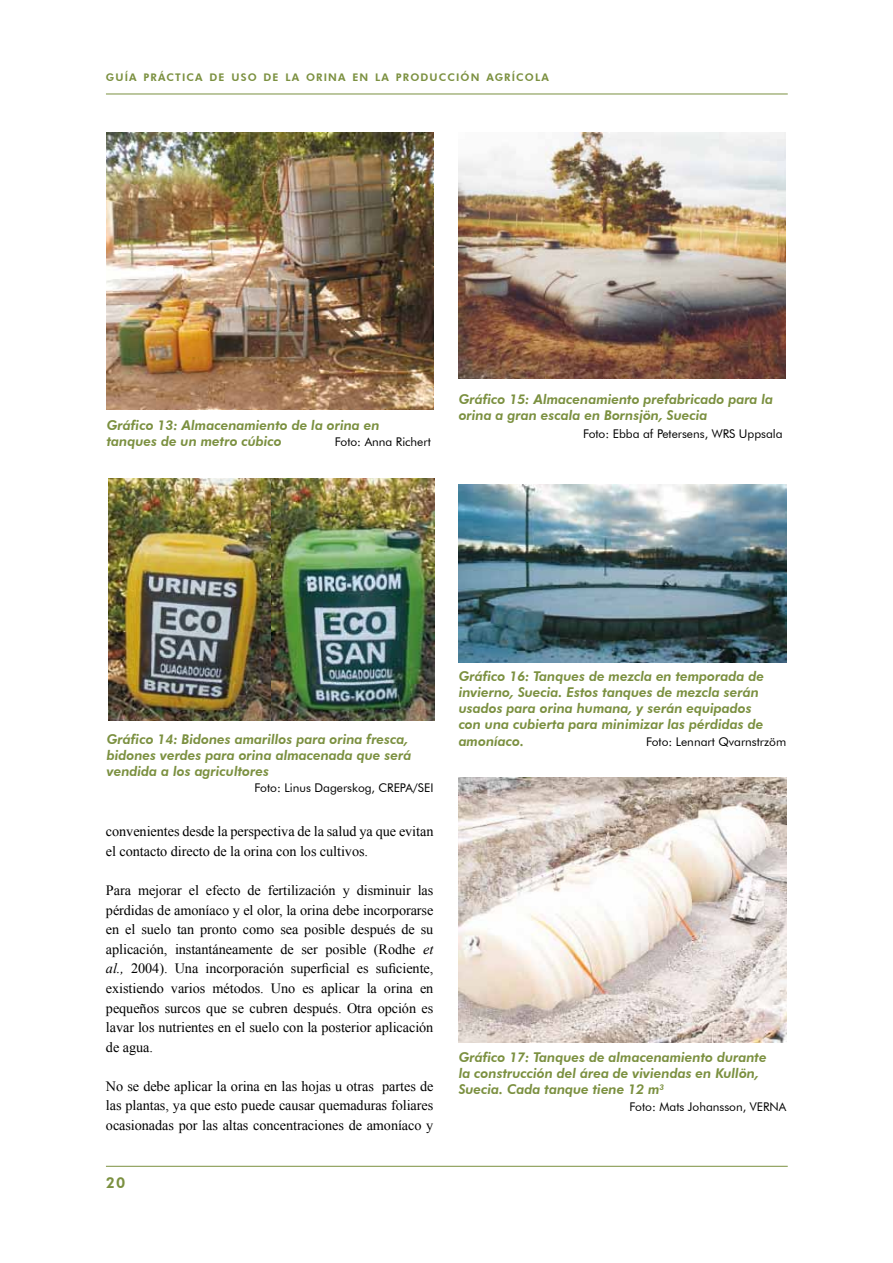
<style>
.page{position:relative;width:893px;height:1263px;background:#fff}
.page>*{position:absolute;margin:0;border:0;box-sizing:border-box;transform-origin:0 0}
.t1{font:800 15px "Futura BT";color:#7b9040}
.t2{font:14.25px/19.5px "Times New Roman";letter-spacing:-.005em;color:#000;text-align:justify}
.t3{font:italic 800 13.5px/16.2px "Futura BT";letter-spacing:-.005em;color:#7b9040}
.t4{font:12px "Futura BT";color:#000}
.t5{font:800 10.5px "Futura BT";letter-spacing:.105em;color:#7b9040}
.s1{font-style:italic}
</style>
<div class="page">
<hr style="left:106px;top:1166px;width:682px;height:1px;background:#7b9040">
<hr style="left:106px;top:94px;width:682px;height:1px;background:#7b9040">
<img style="left:107px;top:132px;width:326px;height:277px">
<img style="left:108px;top:479px;width:326px;height:241px">
<img style="left:459px;top:132px;width:326px;height:247px">
<img style="left:459px;top:484px;width:327px;height:178px">
<img style="left:459px;top:778px;width:327px;height:265px">
<p class="t5" style="left:106px;top:71px;width:444px">GUÍA PRÁCTICA DE USO DE LA ORINA EN LA PRODUCCIÓN AGRÍCOLA</p>
<p class="t3" style="left:107px;top:417px;width:274px">Gráfico 13: Almacenamiento de la orina en tanques de un metro cúbico</p>
<p class="t4" style="left:335px;top:435px;width:97px">Foto: Anna Richert</p>
<p class="t3" style="left:459px;top:391px;width:316px">Gráfico 15: Almacenamiento prefabricado para la orina a gran escala en Bornsjön, Suecia</p>
<p class="t4" style="left:583px;top:427px;width:201px">Foto: Ebba af Petersens, WRS Uppsala</p>
<p class="t3" style="left:107px;top:731px;width:306px">Gráfico 14: Bidones amarillos para orina fresca, bidones verdes para orina almacenada que será vendida a los agricultores</p>
<p class="t4" style="left:255px;top:780px;width:180px">Foto: Linus Dagerskog, CREPA/SEI</p>
<p class="t2" style="left:106px;top:822px;width:329px">convenientes desde la perspectiva de la salud ya que evitan el contacto directo de la orina con los cultivos.</p>
<p class="t2" style="left:106px;top:880px;width:329px">Para mejorar el efecto de fertilización y disminuir las pérdidas de amoníaco y el olor, la orina debe incorporarse en el suelo tan pronto como sea posible después de su aplicación, instantáneamente de ser posible (Rodhe <span class="s1">et al.,</span> 2004). Una incorporación superficial es suficiente, existiendo varios métodos. Uno es aplicar la orina en pequeños surcos que se cubren después. Otra opción es lavar los nutrientes en el suelo con la posterior aplicación de agua.</p>
<p class="t2" style="left:106px;top:1076px;width:329px">No se debe aplicar la orina en las hojas u otras partes de las plantas, ya que esto puede causar quemaduras foliares ocasionadas por las altas concentraciones de amoníaco y</p>
<p class="t1" style="left:106px;top:1173px;width:21px">20</p>
<p class="t3" style="left:459px;top:668px;width:307px">Gráfico 16: Tanques de mezcla en temporada de invierno, Suecia. Estos tanques de mezcla serán usados para orina humana, y serán equipados con una cubierta para minimizar las pérdidas de amoníaco.</p>
<p class="t4" style="left:646px;top:734px;width:142px">Foto: Lennart Qvarnstrzöm</p>
<p class="t3" style="left:459px;top:1049px;width:310px">Gráfico 17: Tanques de almacenamiento durante la construcción del área de viviendas en Kullön,<br>Suecia. Cada tanque tiene 12 m<sup>3</sup></p>
<p class="t4" style="left:630px;top:1099px;width:158px">Foto: Mats Johansson, VERNA</p>
</div>
